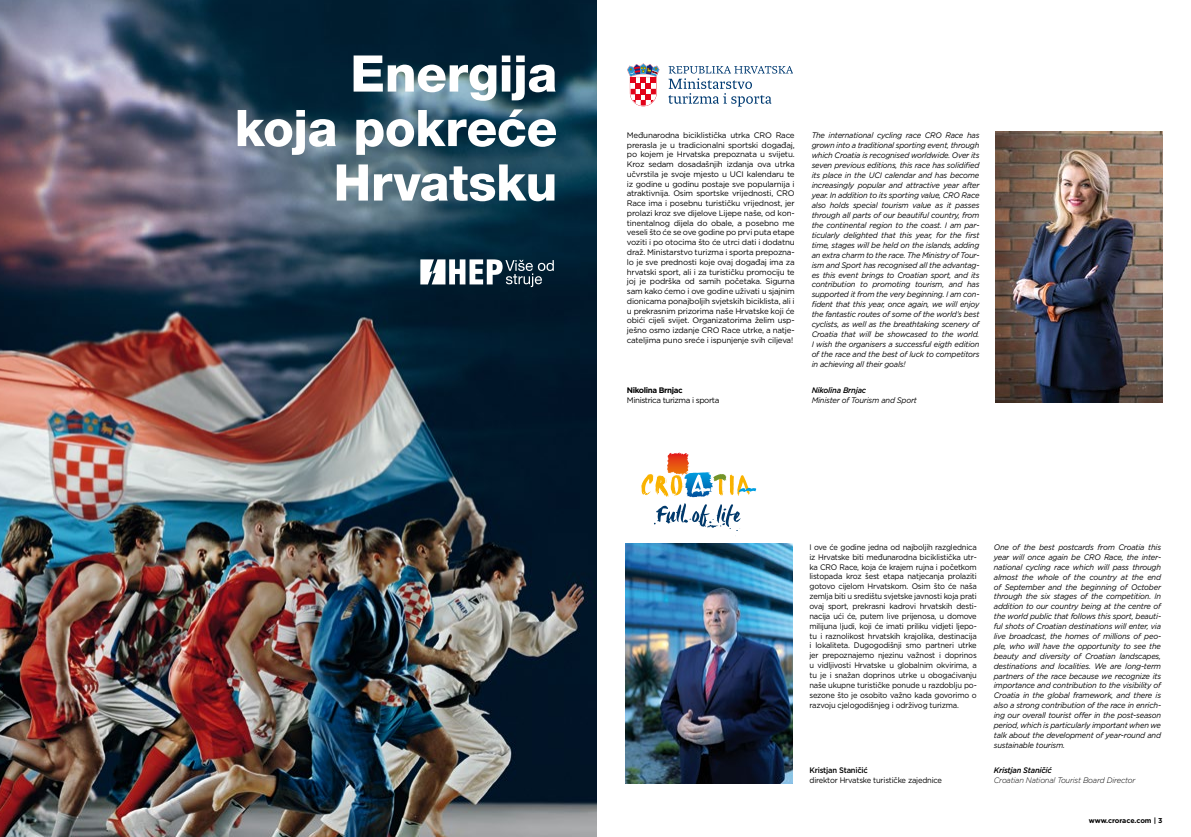
<style>
.page{position:relative;width:1191px;height:837px;background:#fff}
.page>*{position:absolute;margin:0;border:0;box-sizing:border-box;transform-origin:0 0}
.t1{font:800 50.5px/54.4px "Helvetica Neue LT Pro";letter-spacing:-.01em;color:#fff;text-align:right}
.t2{font:italic 8px/10px "Gotham";letter-spacing:-.025em;color:#000;text-align:justify;scale:.95 1}
.t3{font:8px/9.8px "Gotham";letter-spacing:-.025em;color:#000;text-align:justify}
.t4{font:8px/9.9px "Gotham";letter-spacing:-.025em;color:#000;text-align:justify;scale:.95 1}
.t5{font:italic 300 8px "Gotham";letter-spacing:-.025em;color:#000;scale:.95 1}
.t6{font:italic 500 8px "Gotham";letter-spacing:-.025em;color:#000;scale:.95 1}
.t7{font:8px "Gotham";letter-spacing:-.05em;color:#000}
.t8{font:500 8px "Gotham";letter-spacing:-.025em;color:#000;scale:.95 1}
.t9{font:700 8px "Gotham";letter-spacing:-.05em;color:#000}
.t10{font:700 7px "Gotham";letter-spacing:-.01em;color:#000}
</style>
<div class="page">
<svg style="left:641px;top:452px;width:116px;height:84px"></svg>
<img style="left:625px;top:543px;width:167px;height:239px">
<svg style="left:668px;top:66px;width:125px;height:41px"></svg>
<svg style="left:627px;top:63px;width:32px;height:43px"></svg>
<img style="left:995px;top:131px;width:167px;height:272px">
<img style="left:0;top:0;width:597px;height:836px">
<svg style="left:420px;top:259px;width:134px;height:28px"></svg>
<h1 class="t1" style="left:235px;top:46px;width:324px">Energija<br>koja pokreće<br>Hrvatsku</h1>
<p class="t3" style="left:627px;top:130px;width:169px">Međunarodna biciklistička utrka CRO Race prerasla je u tradicionalni sportski događaj, po kojem je Hrvatska prepoznata u svijetu.<br>Kroz sedam dosadašnjih izdanja ova utrka učvrstila je svoje mjesto u UCI kalendaru te iz godine u godinu postaje sve popularnija i atraktivnija. Osim sportske vrijednosti, CRO Race ima i posebnu turističku vrijednost, jer prolazi kroz sve dijelove Lijepe naše, od kon&shy;tinentalnog dijela do obale, a posebno me veseli što će se ove godine po prvi puta etape voziti i po otocima što će utrci dati i dodatnu draž. Ministarstvo turizma i sporta prepozna&shy;lo je sve prednosti koje ovaj događaj ima za hrvatski sport, ali i za turističku promociju te joj je podrška od samih početaka. Sigurna sam kako ćemo i ove godine uživati u sjajnim dionicama ponajboljih svjetskih biciklista, ali i u prekrasnim prizorima naše Hrvatske koji će obići cijeli svijet. Organizatorima želim usp&shy;ješno osmo izdanje CRO Race utrke, a natje&shy;cateljima puno sreće i ispunjenje svih ciljeva!</p>
<p class="t9" style="left:627px;top:385px;width:57px">Nikolina Brnjac</p>
<p class="t7" style="left:627px;top:395px;width:94px">Ministrica turizma i sporta</p>
<p class="t2" style="left:811px;top:130px;width:178px">The international cycling race CRO Race has grown into a traditional sporting event, through which Croatia is recognised worldwide. Over its seven previous editions, this race has solidified its place in the UCI calendar and has become increasingly popular and attractive year after year. In addition to its sporting value, CRO Race also holds special tourism value as it passes through all parts of our beautiful country, from the continental region to the coast. I am par&shy;ticularly delighted that this year, for the first time, stages will be held on the islands, adding an extra charm to the race. The Ministry of Tour&shy;ism and Sport has recognised all the advantag&shy;es this event brings to Croatian sport, and its contribution to promoting tourism, and has supported it from the very beginning. I am con&shy;fident that this year, once again, we will enjoy the fantastic routes of some of the world’s best cyclists, as well as the breathtaking scenery of Croatia that will be showcased to the world.<br>I wish the organisers a successful eigth edition of the race and the best of luck to competitors in achieving all their goals!</p>
<p class="t6" style="left:811px;top:384px;width:59px">Nikolina Brnjac</p>
<p class="t2" style="left:811px;top:395px;width:112px">Minister of Tourism and Sport</p>
<p class="t4" style="left:809px;top:541px;width:178px">I ove će godine jedna od najboljih razglednica iz Hrvatske biti međunarodna biciklistička utr&shy;ka CRO Race, koja će krajem rujna i početkom listopada kroz šest etapa natjecanja prolaziti gotovo cijelom Hrvatskom. Osim što će naša zemlja biti u središtu svjetske javnosti koja prati ovaj sport, prekrasni kadrovi hrvatskih desti&shy;nacija ući će, putem live prijenosa, u domove milijuna ljudi, koji će imati priliku vidjeti ljepo&shy;tu i raznolikost hrvatskih krajolika, destinacija i lokaliteta. Dugogodišnji smo partneri utrke jer prepoznajemo njezinu važnost i doprinos u vidljivosti Hrvatske u globalnim okvirima, a tu je i snažan doprinos utrke u obogaćivanju naše ukupne turističke ponude u razdoblju po&shy;sezone što je osobito važno kada govorimo o razvoju cjelogodišnjeg i održivog turizma.</p>
<p class="t8" style="left:809px;top:764px;width:63px">Kristjan Staničić</p>
<p class="t4" style="left:809px;top:774px;width:141px">direktor Hrvatske turističke zajednice</p>
<p class="t2" style="left:993px;top:541px;width:178px">One of the best postcards from Croatia this year will once again be CRO Race, the inter&shy;national cycling race which will pass through almost the whole of the country at the end of September and the beginning of October through the six stages of the competition. In addition to our country being at the centre of the world public that follows this sport, beauti&shy;ful shots of Croatian destinations will enter, via live broadcast, the homes of millions of peo&shy;ple, who will have the opportunity to see the beauty and diversity of Croatian landscapes, destinations and localities. We are long-term partners of the race because we recognize its importance and contribution to the visibility of Croatia in the global framework, and there is also a strong contribution of the race in enrich&shy;ing our overall tourist offer in the post-season period, which is particularly important when we talk about the development of year-round and sustainable tourism.</p>
<p class="t6" style="left:993px;top:764px;width:63px">Kristjan Staničić</p>
<p class="t5" style="left:993px;top:774px;width:151px">Croatian National Tourist Board Director</p>
<p class="t10" style="left:1088px;top:815px;width:75px">www.crorace.com | 3</p>
</div>
